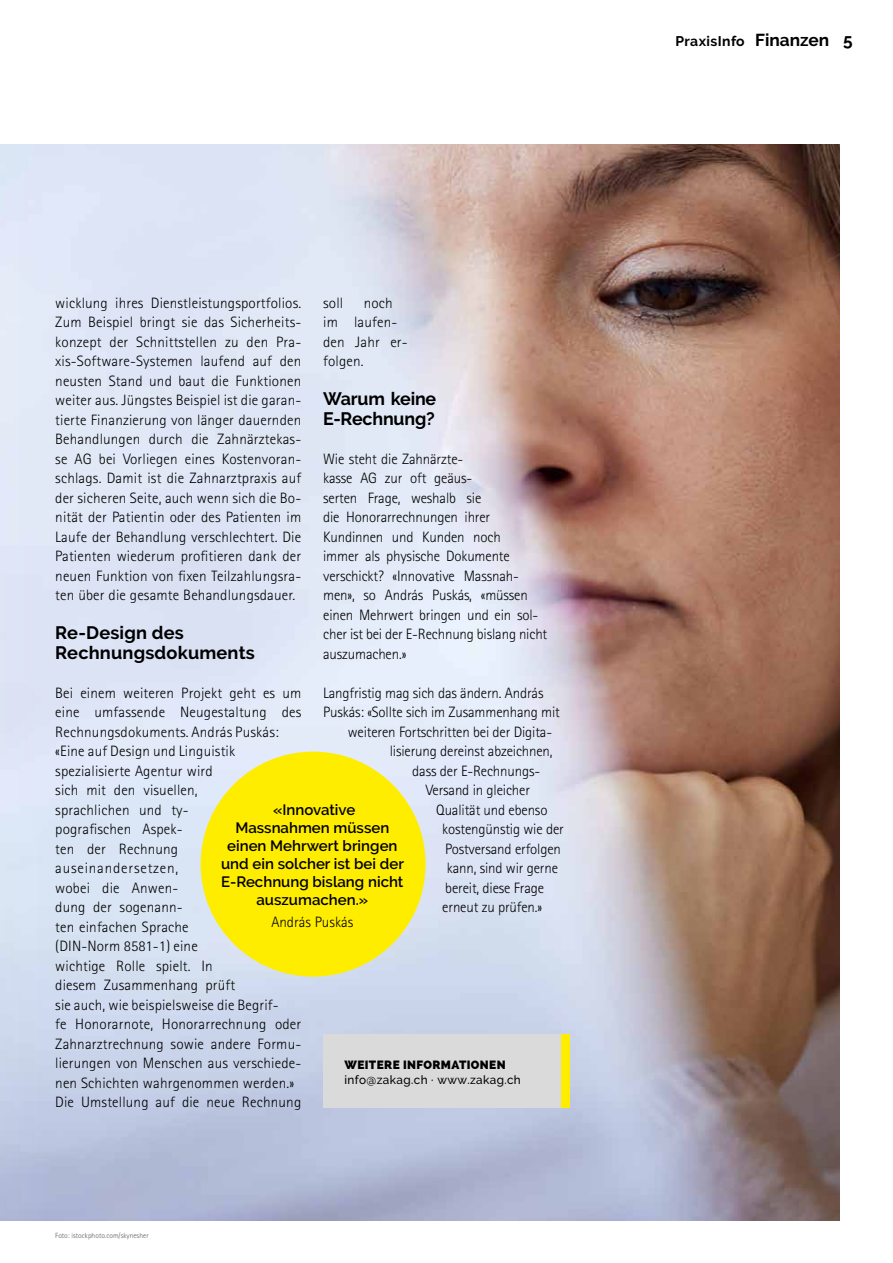
<style>
.page{position:relative;width:893px;height:1263px;background:#fff}
.page>*{position:absolute;margin:0;border:0;box-sizing:border-box;transform-origin:0 0}
.Zwischentitel{font:700 18px/19.5px "Raleway";letter-spacing:.01em;color:#000}
.Fließtext{font:700 18px/19.5px "Raleway";letter-spacing:-.01em;color:#000}
.t1{font:700 17.25px "Raleway";color:#000}
.Fließtext-2{font:300 15px/19.5px "Rotis Sans Serif Std";letter-spacing:.01em;color:#000}
.Fließtext-3{font:300 15px/19.5px "Rotis Sans Serif Std";letter-spacing:-.01em;color:#000}
.Fließtext-4{font:600 15px/18px "Raleway";color:#000;text-align:center}
.t2{font:700 13.95px "Raleway";letter-spacing:.03em;color:#000}
.Infokasten{font:500 12px "Raleway";letter-spacing:.03em;color:#000}
.Infokasten-2{font:800 12px "Raleway";letter-spacing:.03em;color:#000}
.t3{font:300 7.5px "Rotis Sans Serif Std";color:#575756}
.s1{font-size:17.25px}
</style>
<div class="page">
<img style="left:0;top:145px;width:840px;height:1075px">
<div style="left:323px;top:1034px;width:247px;height:73px;background:#dadada"></div>
<div style="left:561px;top:1034px;width:9px;height:73px;background:#ffed00"></div>
<div style="left:201px;top:752px;width:225px;height:225px;background:#ffed00;border-radius:50%"></div>
<p class="Fließtext-2" style="left:55px;top:293px;width:248px;text-align:justify">wicklung ihres Dienstleistungsportfolios.<br>Zum Beispiel bringt sie das Sicherheits&shy;konzept der Schnittstellen zu den Pra&shy;xis-Software-Systemen laufend auf den neusten Stand und baut die Funktionen weiter aus. Jüngstes Beispiel ist die garan&shy;tierte Finanzierung von länger dauernden Behandlungen durch die Zahnärztekas&shy;se AG bei Vorliegen eines Kostenvoran&shy;schlags. Damit ist die Zahnarztpraxis auf der sicheren Seite, auch wenn sich die Bo&shy;nität der Patientin oder des Patienten im Laufe der Behandlung verschlechtert. Die Patienten wiederum profitieren dank der neuen Funktion von fixen Teilzahlungsra&shy;ten über die gesamte Behandlungsdauer.</p>
<p class="Zwischentitel" style="left:55px;top:623px;width:201px">Re-Design des<br>Rechnungsdokuments</p>
<p class="Fließtext-2" style="left:55px;top:683px;width:248px">Bei einem weiteren Projekt geht es um eine umfassende Neugestaltung des<br>Rechnungsdokuments. András Puskás: «Eine auf Design und Linguistik spezialisierte Agentur wird<br>sich mit den visuellen,<br>sprachlichen und ty-<br>pografischen Aspek-<br>ten der Rechnung auseinandersetzen,<br>wobei die Anwen-<br>dung der sogenann-<br>ten einfachen Sprache<br>(DIN-Norm 8581-1) eine<br>wichtige Rolle spielt. In<br>diesem Zusammenhang prüft<br>sie auch, wie beispielsweise die Begrif-<br>fe Honorarnote, Honorarrechnung oder<br>Zahnarztrechnung sowie andere Formu&shy;lierungen von Menschen aus verschiede&shy;nen Schichten wahrgenommen werden.»</p>
<p class="Fließtext-2" style="left:55px;top:1092px;width:248px">Die Umstellung auf die neue Rechnung</p>
<p class="Fließtext-2" style="left:323px;top:293px;width:86px;text-indent:41px">noch im laufen&shy;den Jahr er&shy;folgen.</p>
<p class="Fließtext" style="left:323px;top:389px;width:115px">Warum keine<br>E-Rechnung?</p>
<p class="Fließtext-3" style="left:323px;top:449px;width:226px">Wie steht die Zahnärzte-<br>kasse AG zur oft geäus-<br>serten Frage, weshalb sie<br>die Honorarrechnungen ihrer<br>Kundinnen und Kunden noch<br>immer als physische Dokumente verschickt? «Innovative Massnah&shy;men», so András Puskás, «müssen einen Mehrwert bringen und ein sol&shy;cher ist bei der E-Rechnung bislang nicht auszumachen.»</p>
<p class="Fließtext-3" style="left:323px;top:683px;width:222px">Langfristig mag sich das ändern. András</p>
<p class="Fließtext-3" style="left:323px;top:702px;width:238px">Puskás: «Sollte sich im Zusammenhang mit</p>
<p class="Fließtext-3" style="left:348px;top:722px;width:206px">weiteren Fortschritten bei der Digita-</p>
<p class="Fließtext-3" style="left:390px;top:741px;width:164px">lisierung dereinst abzeichnen,</p>
<p class="Fließtext-3" style="left:412px;top:761px;width:129px">dass der E-Rechnungs-</p>
<p class="Fließtext-3" style="left:426px;top:780px;width:106px">Versand in gleicher</p>
<p class="Fließtext-3" style="left:436px;top:800px;width:113px">Qualität und ebenso</p>
<p class="Fließtext-3" style="left:442px;top:819px;width:123px">kostengünstig wie der</p>
<p class="Fließtext-3" style="left:445px;top:839px;width:117px">Postversand erfolgen</p>
<p class="Fließtext-3" style="left:447px;top:858px;width:113px">kann, sind wir gerne</p>
<p class="Fließtext-3" style="left:445px;top:878px;width:100px">bereit, diese Frage</p>
<p class="Fließtext-3" style="left:442px;top:897px;width:101px">erneut zu prüfen.»</p>
<p class="Fließtext-2" style="left:323px;top:293px;width:22px">soll</p>
<p class="Fließtext-4" style="left:221px;top:801px;width:184px">«Innovative<br>Massnahmen müssen einen Mehrwert bringen und ein solcher ist bei der<br>E-Rechnung bislang nicht auszumachen.»</p>
<p class="Fließtext-2" style="left:271px;top:913px;width:83px">András Puskás</p>
<p class="Infokasten-2" style="left:344px;top:1057px;width:163px">WEITERE INFORMATIONEN</p>
<p class="Infokasten" style="left:344px;top:1072px;width:178px">info@zakag.ch · www.zakag.ch</p>
<p class="t3" style="left:55px;top:1231px;width:95px">Foto: istockphoto.com/skynesher</p>
<p class="t2" style="left:675px;top:33px;width:155px">PraxisInfo <span class="s1">Finanzen</span></p>
<p class="t1" style="left:843px;top:30px;width:11px">5</p>
</div>
